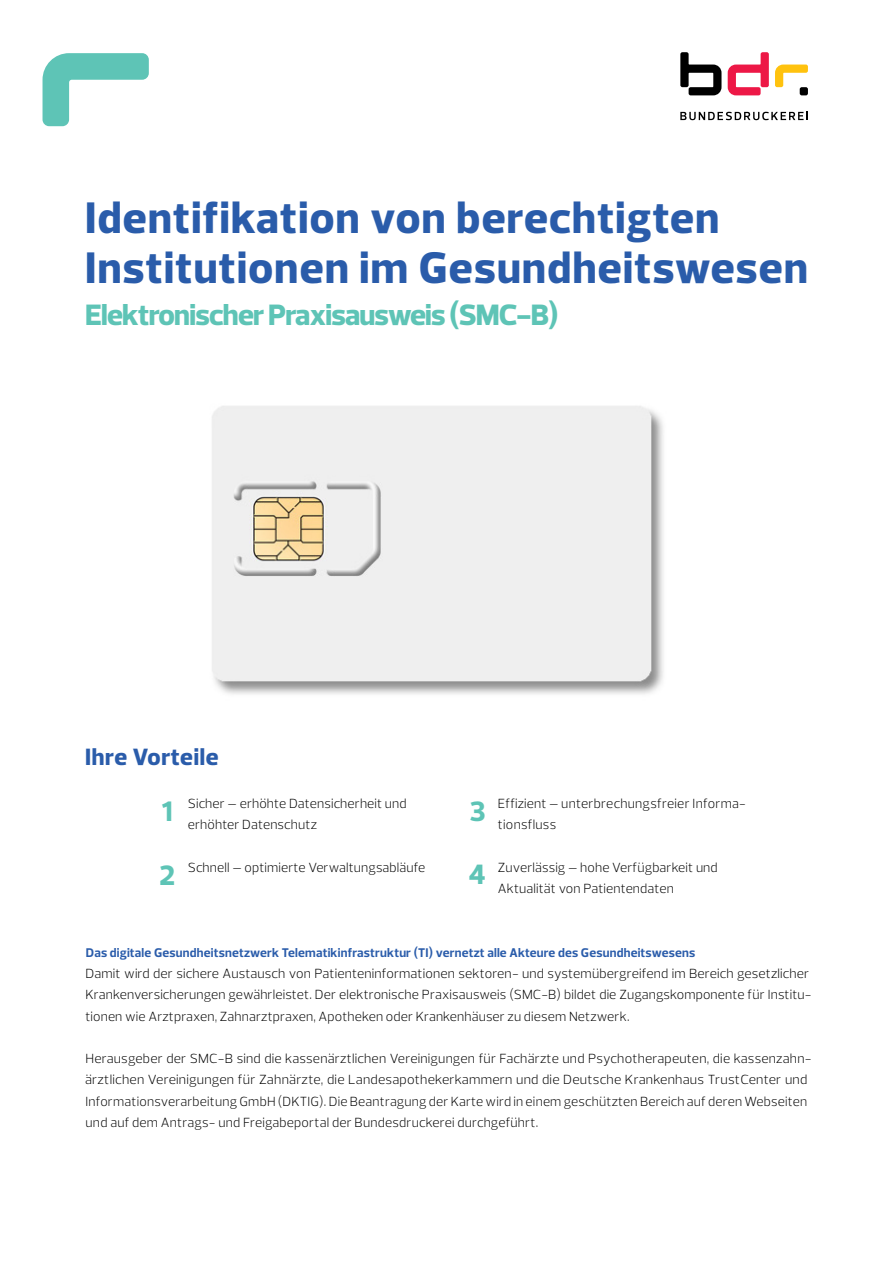
<style>
.page{position:relative;width:893px;height:1263px;background:#fff}
.page>*{position:absolute;margin:0;border:0;box-sizing:border-box;transform-origin:0 0}
.t1{font:800 45px/49.5px "Prelo";letter-spacing:.03em;color:#2a5caa}
.t2{font:800 30px "Prelo";letter-spacing:-.025em;color:#5ec4b6}
.t3{font:800 28.5px "Prelo";color:#5ec4b6}
.t4{font:800 24px "Prelo";letter-spacing:.03em;color:#2a5caa}
.t5{font:300 13.5px/21.3px "Prelo";letter-spacing:.01em;color:#000}
.t6{font:700 12.9px "Prelo";letter-spacing:.015em;color:#2a5caa}
</style>
<div class="page">
<svg style="left:43px;top:53px;width:106px;height:73px"></svg>
<svg style="left:680px;top:112px;width:128px;height:8px"></svg>
<svg style="left:680px;top:52px;width:41px;height:43px"></svg>
<svg style="left:775px;top:65px;width:33px;height:22px"></svg>
<svg style="left:728px;top:52px;width:41px;height:43px"></svg>
<div style="left:800px;top:87px;width:8px;height:8px;background:#000;border-radius:2px"></div>
<img style="left:212px;top:406px;width:452px;height:288px">
<h1 class="t1" style="left:85px;top:193px;width:724px">Identifikation von berechtigten<br>Institutionen im Gesundheitswesen</h1>
<h2 class="t2" style="left:85px;top:296px;width:475px">Elektronischer Praxisausweis (SMC-B)</h2>
<h3 class="t4" style="left:85px;top:742px;width:135px">Ihre Vorteile</h3>
<h3 class="t3" style="left:162px;top:793px;width:13px">1</h3>
<h3 class="t3" style="left:469px;top:793px;width:18px">3</h3>
<p class="t5" style="left:188px;top:793px;width:220px">Sicher — erhöhte Datensicherheit und erhöhter Datenschutz</p>
<p class="t5" style="left:188px;top:856px;width:239px">Schnell — optimierte Verwaltungsabläufe</p>
<h3 class="t3" style="left:160px;top:857px;width:17px">2</h3>
<h3 class="t3" style="left:469px;top:857px;width:18px">4</h3>
<p class="t5" style="left:498px;top:793px;width:250px">Effizient — unterbrechungsfreier Informa&shy;tionsfluss</p>
<p class="t5" style="left:498px;top:857px;width:221px">Zuverlässig — hohe Verfügbarkeit und<br>Aktualität von Patientendaten</p>
<p class="t6" style="left:86px;top:944px;width:611px">Das digitale Gesundheitsnetzwerk Telematikinfrastruktur (TI) vernetzt alle Akteure des Gesundheitswesens</p>
<p class="t5" style="left:85px;top:963px;width:728px">Damit wird der sichere Austausch von Patienteninformationen sektoren- und systemübergreifend im Bereich gesetzlicher<br>Krankenversicherungen gewährleistet. Der elektronische Praxisausweis (SMC-B) bildet die Zugangskomponente für Institu&shy;tionen wie Arztpraxen, Zahnarztpraxen, Apotheken oder Krankenhäuser zu diesem Netzwerk.</p>
<p class="t5" style="left:85px;top:1048px;width:728px">Herausgeber der SMC-B sind die kassenärztlichen Vereinigungen für Fachärzte und Psychotherapeuten, die kassenzahn&shy;ärztlichen Vereinigungen für Zahnärzte, die Landesapothekerkammern und die Deutsche Krankenhaus TrustCenter und Informationsverarbeitung GmbH (DKTIG). Die Beantragung der Karte wird in einem geschützten Bereich auf deren Webseiten und auf dem Antrags- und Freigabeportal der Bundesdruckerei durchgeführt.</p>
</div>
